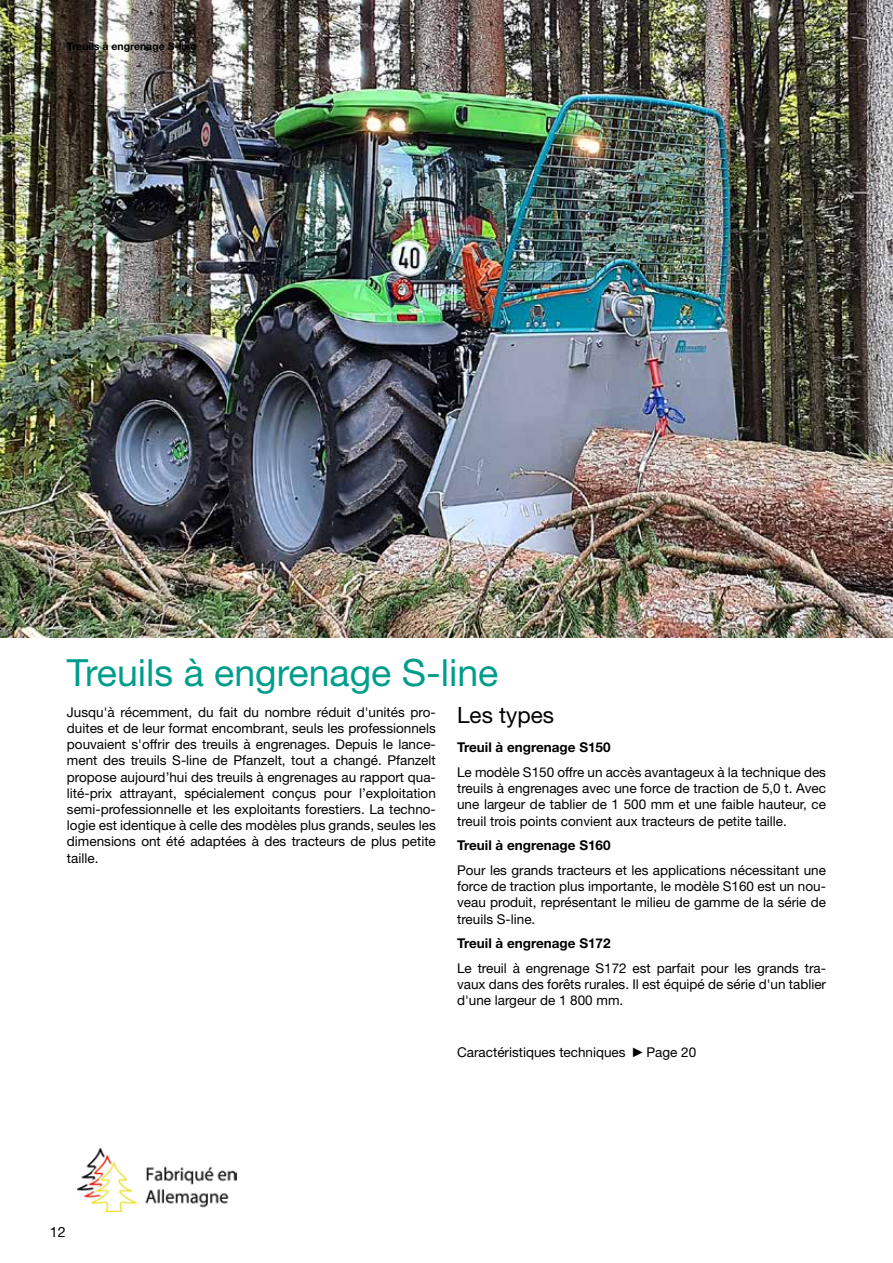
<style>
.page{position:relative;width:893px;height:1263px;background:#fff}
.page>*{position:absolute;margin:0;border:0;box-sizing:border-box;transform-origin:0 0}
.t1{font:37.5px "Helvetica Neue LT Pro";color:#009d8b}
.t2{font:22.5px "Helvetica Neue LT Pro";color:#000}
.t3{font:14.25px "Helvetica Neue LT Pro";color:#000}
.t4{font:13.5px/16.2px "Helvetica Neue LT Pro";color:#000;text-align:justify}
.t5{font:700 13.5px "Helvetica Neue LT Pro";color:#000}
.t6{font:700 10.5px "Helvetica Neue LT Pro";color:#000}
.s1{font-family:"Arial Narrow"}
</style>
<div class="page">
<img style="left:0;top:0;width:893px;height:638px">
<img style="left:77px;top:1148px;width:160px;height:64px">
<p class="t6" style="left:67px;top:40px;width:131px">Treuils à engrenage S-line</p>
<h1 class="t1" style="left:67px;top:649px;width:433px">Treuils à engrenage S-line</h1>
<p class="t4" style="left:67px;top:704px;width:370px">Jusqu'à récemment, du fait du nombre réduit d'unités pro&shy;duites et de leur format encombrant, seuls les professionnels pouvaient s'offrir des treuils à engrenages. Depuis le lance&shy;ment des treuils S-line de Pfanzelt, tout a changé. Pfanzelt propose aujourd’hui des treuils à engrenages au rapport qua&shy;lité-prix attrayant, spécialement conçus pour l’exploitation semi-professionnelle et les exploitants forestiers. La techno&shy;logie est identique à celle des modèles plus grands, seules les dimensions ont été adaptées à des tracteurs de plus petite taille.</p>
<h2 class="t2" style="left:457px;top:701px;width:99px">Les types</h2>
<p class="t5" style="left:457px;top:739px;width:155px">Treuil à engrenage S150</p>
<p class="t4" style="left:457px;top:764px;width:370px">Le modèle S150 offre un accès avantageux à la technique des treuils à engrenages avec une force de traction de 5,0 t. Avec une largeur de tablier de 1 500 mm et une faible hauteur, ce treuil trois points convient aux tracteurs de petite taille.</p>
<p class="t5" style="left:457px;top:837px;width:155px">Treuil à engrenage S160</p>
<p class="t4" style="left:457px;top:862px;width:370px">Pour les grands tracteurs et les applications nécessitant une force de traction plus importante, le modèle S160 est un nou&shy;veau produit, représentant le milieu de gamme de la série de treuils S-line.</p>
<p class="t5" style="left:457px;top:935px;width:155px">Treuil à engrenage S172</p>
<p class="t4" style="left:457px;top:960px;width:370px">Le treuil à engrenage S172 est parfait pour les grands tra&shy;vaux dans des forêts rurales. Il est équipé de série d'un tablier d'une largeur de 1 800 mm.</p>
<p class="t4" style="left:457px;top:1044px;width:241px">Caractéristiques techniques <span class="s1">►</span>Page 20</p>
<p class="t3" style="left:50px;top:1223px;width:17px">12</p>
</div>
